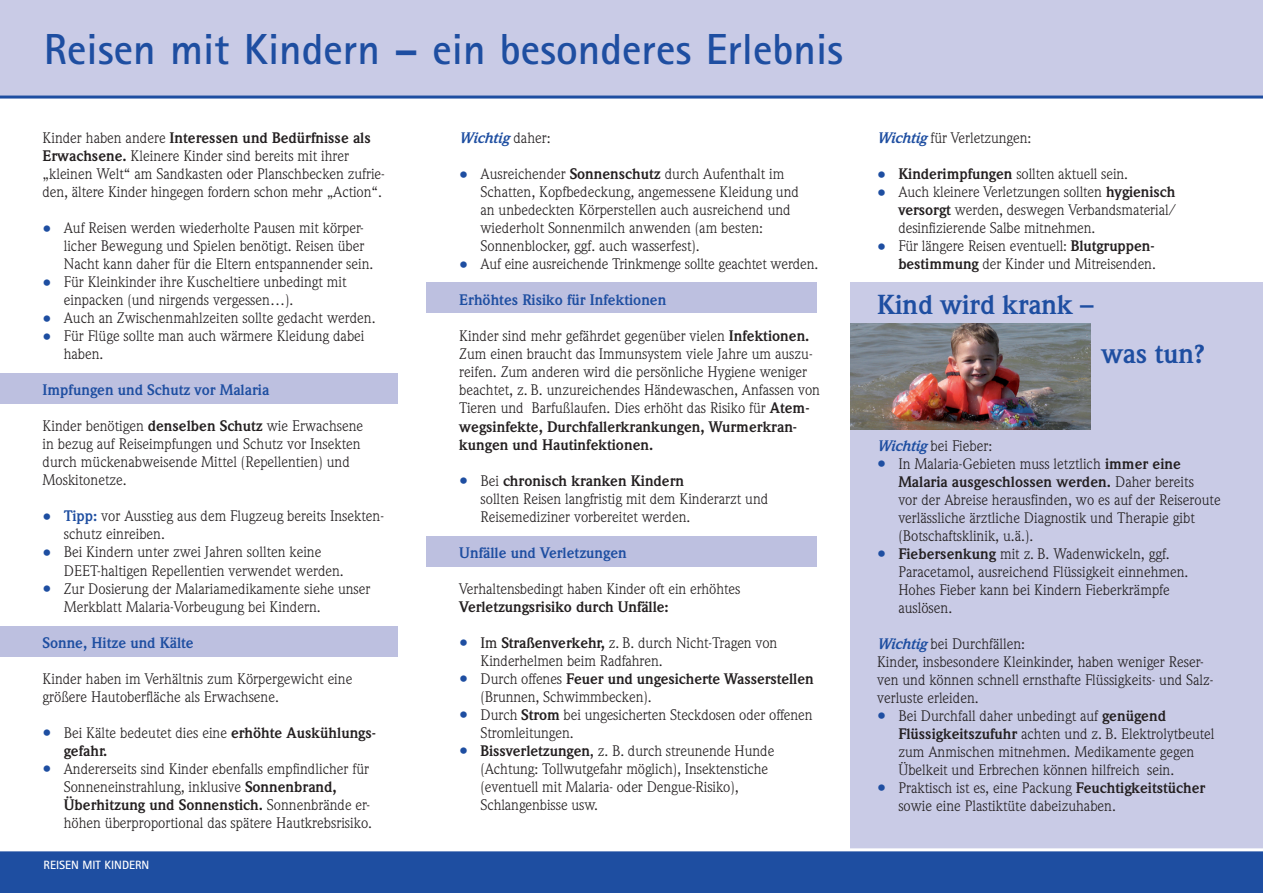
<style>
.page{position:relative;width:1263px;height:893px;background:#fff}
.page>*{position:absolute;margin:0;border:0;box-sizing:border-box;transform-origin:0 0}
.t1{font:700 43.5px "Rotis Sans Serif";color:#1e4ea1}
.t2{font:700 27px "Weidemann";color:#1e4ea1}
.t3{font:15px/18px "Weidemann";color:#231f20}
.t4{font:700 15px "Weidemann";color:#1e4ea1}
.t5{font:700 15px/18px "Weidemann";letter-spacing:-.005em;color:#231f20}
.t6{font:italic 700 15px "Weidemann";color:#1e4ea1}
.t7{font:700 12px "Rotis Sans Serif";color:#fff}
.s1{font-weight:700}
.s2{font-weight:500;font-size:18px;color:#1e4ea1}
.s3{font-weight:700;color:#1e4ea1}
.s4{font-weight:400}
.s5{font-weight:400;font-style:normal;color:#231f20}
.s6{font-weight:500}
.s7{font-weight:700;font-style:italic;color:#1e4ea1}
</style>
<div class="page">
<div style="left:850px;top:283px;width:413px;height:577px;background:#c9cbe6"></div>
<div style="left:0;top:0;width:1263px;height:96px;background:#c9cbe6"></div>
<hr style="left:0;top:96px;width:1263px;height:3px;background:#1e4ea1">
<div style="left:0;top:850px;width:1263px;height:43px;background:#1e4ea1"></div>
<hr style="left:0;top:848px;width:1263px;height:3px;background:#fff">
<div style="left:0;top:374px;width:398px;height:30px;background:#bdc0e0"></div>
<div style="left:426px;top:283px;width:390px;height:30px;background:#bdc0e0"></div>
<div style="left:426px;top:536px;width:390px;height:31px;background:#bdc0e0"></div>
<div style="left:0;top:626px;width:398px;height:31px;background:#bdc0e0"></div>
<img style="left:850px;top:324px;width:240px;height:105px">
<h1 class="t1" style="left:44px;top:22px;width:801px">Reisen mit Kindern – ein besonderes Erlebnis</h1>
<p class="t3" style="left:43px;top:129px;width:344px">Kinder haben andere <span class="s1">Interessen und Bedürfnisse als Erwachsene.</span> Kleinere Kinder sind bereits mit ihrer „kleinen Welt“ am Sandkasten oder Planschbecken zufrie&shy;den, ältere Kinder hingegen fordern schon mehr „Action“.</p>
<p class="t3" style="left:64px;top:219px;width:311px;text-indent:-21px"><span class="s2">•</span> Auf Reisen werden wiederholte Pausen mit körper&shy;licher Bewegung und Spielen benötigt. Reisen über<br>Nacht kann daher für die Eltern entspannender sein.</p>
<p class="t3" style="left:64px;top:273px;width:284px;text-indent:-21px"><span class="s2">•</span> Für Kleinkinder ihre Kuscheltiere unbedingt mit einpacken (und nirgends vergessen…).</p>
<p class="t3" style="left:43px;top:309px;width:335px"><span class="s2">•</span> Auch an Zwischenmahlzeiten sollte gedacht werden.</p>
<p class="t3" style="left:64px;top:327px;width:302px;text-indent:-21px"><span class="s2">•</span> Für Flüge sollte man auch wärmere Kleidung dabei haben.</p>
<p class="t4" style="left:43px;top:381px;width:228px">Impfungen und Schutz vor Malaria</p>
<p class="t3" style="left:43px;top:417px;width:322px">Kinder benötigen <span class="s1">denselben Schutz</span> wie Erwachsene in bezug auf Reiseimpfungen und Schutz vor Insekten durch mückenabweisende Mittel (Repellentien) und Moskitonetze.</p>
<p class="t3" style="left:64px;top:507px;width:322px;text-indent:-21px"><span class="s2">•</span> <span class="s3">Tipp:</span> vor Ausstieg aus dem Flugzeug bereits Insekten&shy;schutz einreiben.</p>
<p class="t3" style="left:64px;top:543px;width:282px;text-indent:-21px"><span class="s2">•</span> Bei Kindern unter zwei Jahren sollten keine<br>DEET-haltigen Repellentien verwendet werden.</p>
<p class="t3" style="left:64px;top:579px;width:308px;text-indent:-21px"><span class="s2">•</span> Zur Dosierung der Malariamedikamente siehe unser<br>Merkblatt Malaria-Vorbeugung bei Kindern.</p>
<p class="t4" style="left:43px;top:633px;width:153px">Sonne, Hitze und Kälte</p>
<p class="t3" style="left:43px;top:669px;width:311px">Kinder haben im Verhältnis zum Körpergewicht eine größere Hautoberfläche als Erwachsene.</p>
<p class="t5" style="left:64px;top:723px;width:314px;text-indent:-21px"><span class="s2">•</span> <span class="s4">Bei Kälte bedeutet dies eine</span> erhöhte Auskühlungs&shy;gefahr.</p>
<p class="t3" style="left:64px;top:759px;width:310px;text-indent:-21px"><span class="s2">•</span> Andererseits sind Kinder ebenfalls empfindlicher für Sonneneinstrahlung, inklusive <span class="s1">Sonnenbrand, Überhitzung und Sonnenstich.</span> Sonnenbrände er&shy;höhen überproportional das spätere Hautkrebsrisiko.</p>
<p class="t7" style="left:44px;top:857px;width:107px">Reisen mit kindern</p>
<p class="t6" style="left:459px;top:129px;width:93px">Wichtig <span class="s5">daher:</span></p>
<p class="t3" style="left:480px;top:165px;width:320px;text-indent:-21px"><span class="s2">•</span> Ausreichender <span class="s1">Sonnenschutz</span> durch Aufenthalt im Schatten, Kopfbedeckung, angemessene Kleidung und an unbedeckten Körperstellen auch ausreichend und wiederholt Sonnenmilch anwenden (am besten:<br>Sonnenblocker, ggf. auch wasserfest).</p>
<p class="t3" style="left:459px;top:255px;width:360px"><span class="s2">•</span> Auf eine ausreichende Trinkmenge sollte geachtet werden.</p>
<p class="t4" style="left:459px;top:291px;width:209px">Erhöhtes Risiko für Infektionen</p>
<p class="t3" style="left:459px;top:327px;width:362px">Kinder sind mehr gefährdet gegenüber vielen <span class="s1">Infektionen.<br></span>Zum einen braucht das Immunsystem viele Jahre um auszu&shy;reifen. Zum anderen wird die persönliche Hygiene weniger beachtet, z. B. unzureichendes Händewaschen, Anfassen von Tieren und Barfußlaufen. Dies erhöht das Risiko für <span class="s1">Atem&shy;wegsinfekte, Durchfallerkrankungen, Wurmerkran&shy;kungen und Hautinfektionen.</span></p>
<p class="t3" style="left:480px;top:471px;width:289px;text-indent:-21px"><span class="s2">•</span> Bei <span class="s1">chronisch kranken Kindern<br></span>sollten Reisen langfristig mit dem Kinderarzt und<br>Reisemediziner vorbereitet werden.</p>
<p class="t4" style="left:459px;top:543px;width:169px">Unfälle und Verletzungen</p>
<p class="t3" style="left:459px;top:579px;width:283px">Verhaltensbedingt haben Kinder oft ein erhöhtes</p>
<p class="t5" style="left:459px;top:597px;width:211px">Verletzungsrisiko durch Unfälle:</p>
<p class="t3" style="left:480px;top:633px;width:298px;text-indent:-21px"><span class="s2">•</span> <span class="s6">Im</span> <span class="s1">Straßenverkehr,</span> z. B. durch Nicht-Tragen von<br>Kinderhelmen beim Radfahren.</p>
<p class="t3" style="left:480px;top:669px;width:335px;text-indent:-21px"><span class="s2">•</span> Durch offenes <span class="s1">Feuer und ungesicherte Wasserstellen </span>(Brunnen, Schwimmbecken).</p>
<p class="t3" style="left:480px;top:705px;width:334px;text-indent:-21px"><span class="s2">•</span> Durch <span class="s1">Strom</span> bei ungesicherten Steckdosen oder offenen<br>Stromleitungen.</p>
<p class="t3" style="left:480px;top:741px;width:295px;text-indent:-21px"><span class="s2">•</span> <span class="s1">Bissverletzungen</span><span class="s6">,</span> z. B. durch streunende Hunde (Achtung: Tollwutgefahr möglich), Insektenstiche (eventuell mit Malaria- oder Dengue-Risiko), Schlangenbisse usw.</p>
<p class="t3" style="left:877px;top:129px;width:156px"><span class="s7">Wichtig</span> für Verletzungen:</p>
<p class="t3" style="left:877px;top:165px;width:253px"><span class="s2">•</span> <span class="s1">Kinderimpfungen</span> sollten aktuell sein.</p>
<p class="t3" style="left:898px;top:183px;width:280px;text-align:justify;text-indent:-21px"><span class="s2">•</span> Auch kleinere Verletzungen sollten <span class="s1">hygienisch versorgt</span> werden, deswegen Verbandsmaterial/ desinfizierende Salbe mitnehmen.</p>
<p class="t3" style="left:877px;top:237px;width:280px;text-align:right"><span class="s2">•</span> Für längere Reisen eventuell: <span class="s1">Blutgruppen&shy;bestimmung</span> der Kinder und Mitreisenden.</p>
<h2 class="t2" style="left:877px;top:289px;width:218px">Kind wird krank –</h2>
<h2 class="t2" style="left:1101px;top:338px;width:105px">was tun?</h2>
<p class="t3" style="left:877px;top:436px;width:117px"><span class="s7">Wichtig</span> bei Fieber:</p>
<p class="t3" style="left:898px;top:454px;width:324px;text-indent:-21px"><span class="s2">•</span> In Malaria-Gebieten muss letztlich <span class="s1">immer eine Malaria ausgeschlossen werden.</span> Daher bereits<br>vor der Abreise herausfinden, wo es auf der Reiseroute verlässliche ärztliche Diagnostik und Therapie gibt (Botschaftsklinik, u.ä.).</p>
<p class="t3" style="left:898px;top:544px;width:292px;text-indent:-21px"><span class="s2">•</span> <span class="s1">Fiebersenkung</span> mit z. B. Wadenwickeln, ggf.<br>Paracetamol, ausreichend Flüssigkeit einnehmen.<br>Hohes Fieber kann bei Kindern Fieberkrämpfe auslösen.</p>
<p class="t3" style="left:877px;top:634px;width:338px"><span class="s7">Wichtig</span> bei Durchfällen:<br>Kinder, insbesondere Kleinkinder, haben weniger Reser&shy;ven und können schnell ernsthafte Flüssigkeits- und Salz&shy;verluste erleiden.</p>
<p class="t3" style="left:898px;top:706px;width:318px;text-indent:-21px"><span class="s2">•</span> Bei Durchfall daher unbedingt auf <span class="s1">genügend Flüssigkeitszufuhr</span> achten und z. B. Elektrolytbeutel zum Anmischen mitnehmen. Medikamente gegen Übelkeit und Erbrechen können hilfreich sein.</p>
<p class="t3" style="left:898px;top:778px;width:309px;text-indent:-21px"><span class="s2">•</span> Praktisch ist es, eine Packung <span class="s1">Feuchtigkeitstücher </span>sowie eine Plastiktüte dabeizuhaben.</p>
</div>
